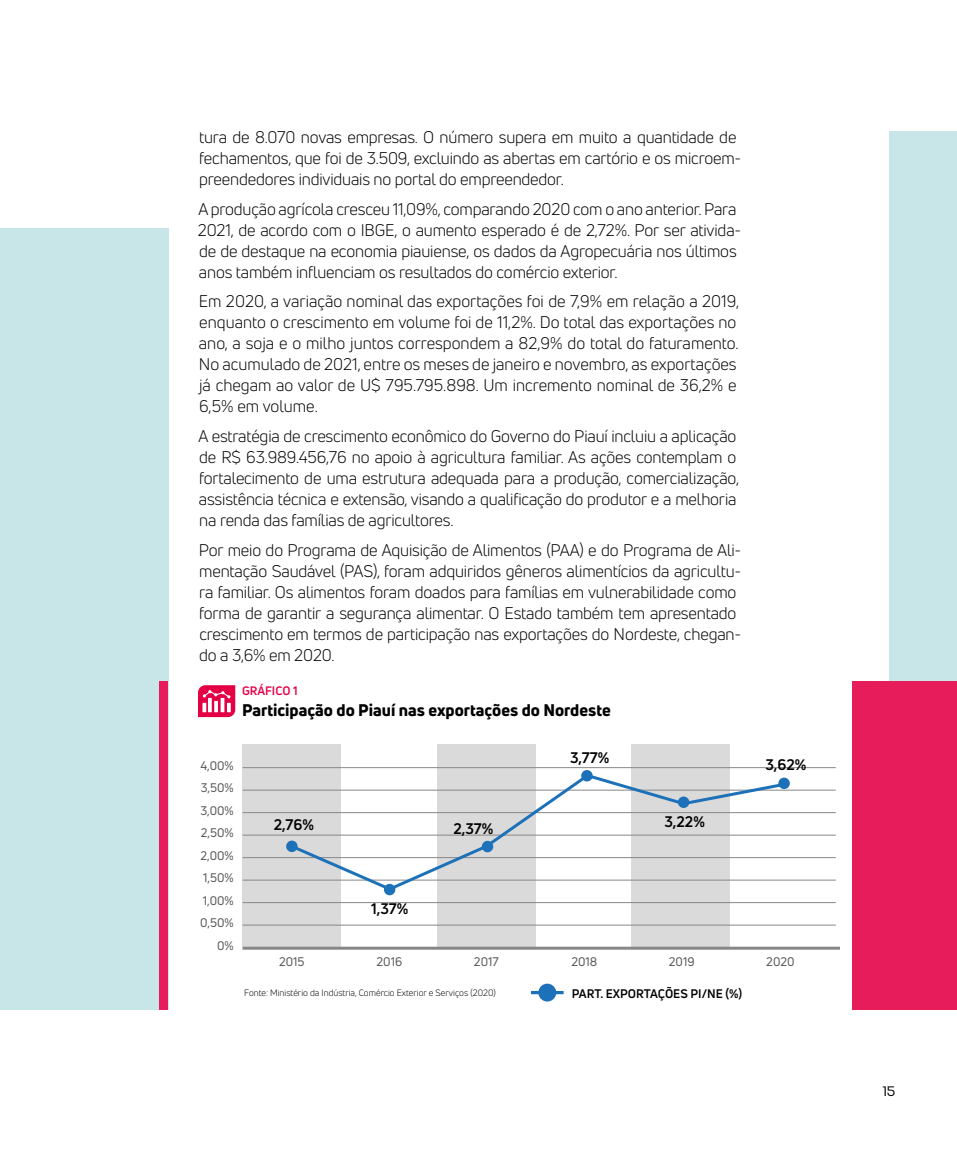
<style>
.page{position:relative;width:957px;height:1149px;background:#fff}
.page>*{position:absolute;margin:0;border:0;box-sizing:border-box;transform-origin:0 0}
.t1{font:16.5px/21px "Uni Neue";letter-spacing:-.01em;color:#000}
.t2{font:800 16.5px "Uni Neue";color:#000}
.t3{font:700 15px "Uni Neue";color:#000}
.t4{font:300 15px "Paralucent";color:#000}
.t5{font:12.15px/22.5px "Uni Neue";color:#575756;text-align:right}
.t6{font:700 12.15px "Uni Neue";color:#000}
.t7{font:700 12px "Uni Neue";color:#e50046}
.t8{font:9px "Uni Neue";color:#000}
</style>
<div class="page">
<div style="left:0;top:228px;width:168px;height:781px;background:#c8e6e8"></div>
<div style="left:889px;top:131px;width:68px;height:550px;background:#c8e6e8"></div>
<div style="left:243px;top:744px;width:98px;height:203px;background:#dadada"></div>
<div style="left:437px;top:744px;width:98px;height:203px;background:#dadada"></div>
<div style="left:631px;top:744px;width:99px;height:203px;background:#dadada"></div>
<hr style="left:243px;top:946px;width:597px;height:3px;background:#878787">
<svg style="left:531px;top:983px;width:32px;height:18px"></svg>
<hr style="left:243px;top:924px;width:593px;height:1px;background:#878787">
<hr style="left:243px;top:902px;width:593px;height:1px;background:#878787">
<hr style="left:243px;top:879px;width:593px;height:1px;background:#878787">
<hr style="left:243px;top:857px;width:593px;height:1px;background:#878787">
<hr style="left:243px;top:834px;width:593px;height:1px;background:#878787">
<hr style="left:243px;top:812px;width:593px;height:1px;background:#878787">
<hr style="left:243px;top:789px;width:593px;height:1px;background:#878787">
<hr style="left:243px;top:767px;width:593px;height:1px;background:#878787">
<div style="left:286px;top:840px;width:12px;height:11px;background:#1d71b8;border-radius:50%"></div>
<div style="left:384px;top:883px;width:11px;height:12px;background:#1d71b8;border-radius:50%"></div>
<svg style="left:581px;top:769px;width:11px;height:12px"></svg>
<div style="left:778px;top:777px;width:12px;height:11px;background:#1d71b8;border-radius:50%"></div>
<svg style="left:288px;top:772px;width:500px;height:120px"></svg>
<svg style="left:198px;top:685px;width:37px;height:32px"></svg>
<div style="left:159px;top:681px;width:9px;height:328px;background:#e61c5b"></div>
<div style="left:852px;top:681px;width:105px;height:328px;background:#e61c5b"></div>
<p class="t1" style="left:199px;top:127px;width:544px">tura de 8.070 novas empresas. O número supera em muito a quantidade de fechamentos, que foi de 3.509, excluindo as abertas em cartório e os microem&shy;preendedores individuais no portal do empreendedor.</p>
<p class="t1" style="left:198px;top:198px;width:545px">A produção agrícola cresceu 11,09%, comparando 2020 com o ano anterior. Para 2021, de acordo com o IBGE, o aumento esperado é de 2,72%. Por ser ativida&shy;de de destaque na economia piauiense, os dados da Agropecuária nos últimos anos também influenciam os resultados do comércio exterior.</p>
<p class="t1" style="left:199px;top:291px;width:542px">Em 2020, a variação nominal das exportações foi de 7,9% em relação a 2019, enquanto o crescimento em volume foi de 11,2%. Do total das exportações no ano, a soja e o milho juntos correspondem a 82,9% do total do faturamento.<br>No acumulado de 2021, entre os meses de janeiro e novembro, as exportações já chegam ao valor de U$ 795.795.898. Um incremento nominal de 36,2% e 6,5% em volume.</p>
<p class="t1" style="left:199px;top:425px;width:542px">A estratégia de crescimento econômico do Governo do Piauí incluiu a aplicação de R$ 63.989.456,76 no apoio à agricultura familiar. As ações contemplam o fortalecimento de uma estrutura adequada para a produção, comercialização, assistência técnica e extensão, visando a qualificação do produtor e a melhoria na renda das famílias de agricultores.</p>
<p class="t1" style="left:199px;top:539px;width:544px">Por meio do Programa de Aquisição de Alimentos (PAA) e do Programa de Ali&shy;mentação Saudável (PAS), foram adquiridos gêneros alimentícios da agricultu&shy;ra familiar. Os alimentos foram doados para famílias em vulnerabilidade como forma de garantir a segurança alimentar. O Estado também tem apresentado crescimento em termos de participação nas exportações do Nordeste, chegan&shy;do a 3,6% em 2020.</p>
<p class="t7" style="left:242px;top:682px;width:57px">GRÁFICO 1</p>
<p class="t2" style="left:242px;top:698px;width:370px">Participação do Piauí nas exportações do Nordeste</p>
<p class="t5" style="left:200px;top:753px;width:35px">4,00%<br>3,50%<br>3,00%<br>2,50%<br>2,00%<br>1,50%<br>1,00%<br>0,50%<br>0%</p>
<p class="t3" style="left:274px;top:814px;width:42px">2,76%</p>
<p class="t3" style="left:371px;top:899px;width:39px">1,37%</p>
<p class="t3" style="left:453px;top:819px;width:42px">2,37%</p>
<p class="t3" style="left:570px;top:747px;width:41px">3,77%</p>
<p class="t3" style="left:664px;top:812px;width:42px">3,22%</p>
<p class="t3" style="left:765px;top:754px;width:43px">3,62%</p>
<p class="t5" style="left:279px;top:949px;width:27px">2015</p>
<p class="t5" style="left:376px;top:949px;width:27px">2016</p>
<p class="t5" style="left:474px;top:949px;width:26px">2017</p>
<p class="t5" style="left:571px;top:949px;width:27px">2018</p>
<p class="t5" style="left:669px;top:949px;width:27px">2019</p>
<p class="t5" style="left:766px;top:949px;width:30px">2020</p>
<p class="t6" style="left:572px;top:985px;width:172px">PART. EXPORTAÇÕES PI/NE (%)</p>
<p class="t8" style="left:244px;top:987px;width:253px">Fonte: Ministério da Indústria, Comércio Exterior e Serviços (2020)</p>
<p class="t4" style="left:883px;top:1082px;width:14px">15</p>
</div>
